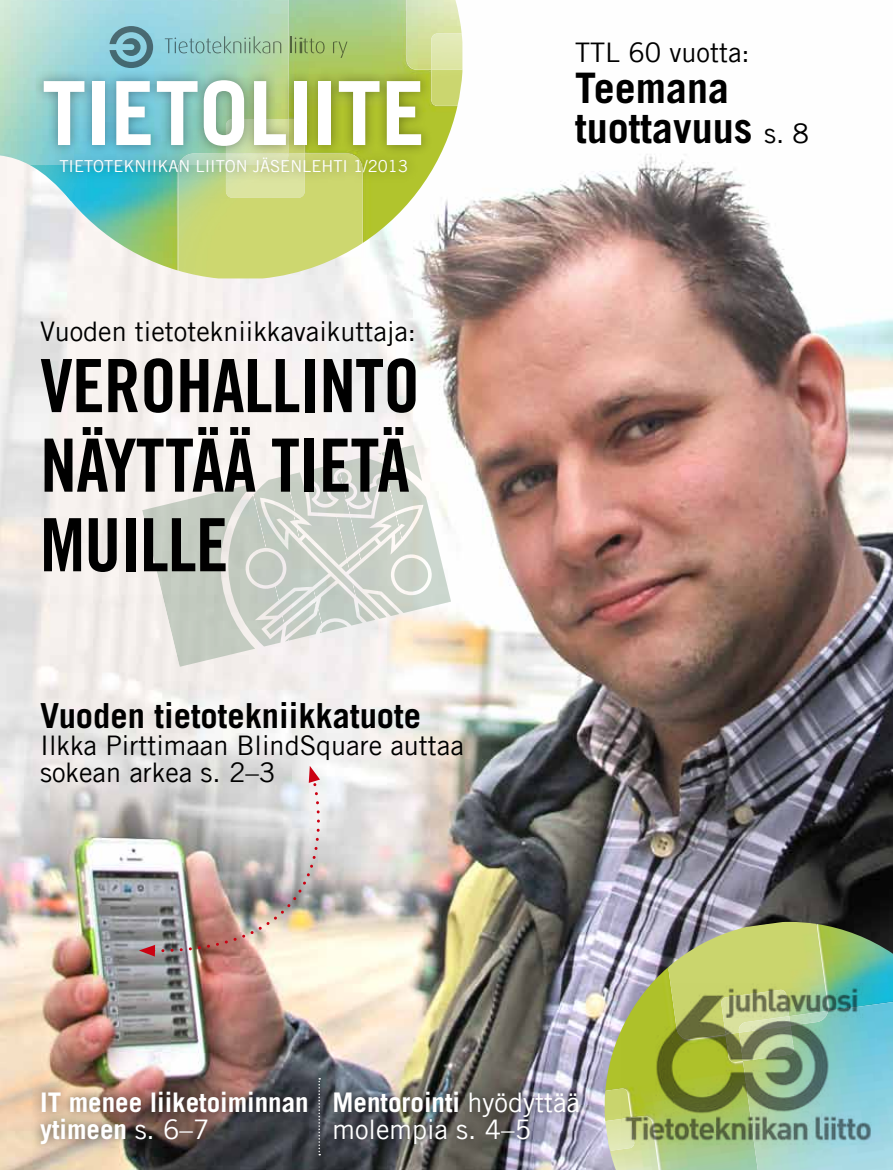
<style>
.page{position:relative;width:893px;height:1170px;background:#fff}
.page>*{position:absolute;margin:0;border:0;box-sizing:border-box;transform-origin:0 0}
.t1{font:700 88.5px "Trade Gothic LT Com";color:#fff}
.t2{font:73.5px/79.5px "Trade Gothic LT Com Bd Cn 20";letter-spacing:-.01em;color:#000}
.t3{font:700 42px "Trade Gothic LT Com";color:#000}
.t4{font:700 34.5px "Trade Gothic LT Com";color:#000}
.t5{font:27px/27px "Trade Gothic LT Com";color:#000}
.t6{font:700 27px/27px "Trade Gothic LT Com";color:#fff}
.t7{font:27px/27px "Trade Gothic LT Com";color:#fff}
.t8{font:16.5px "Trade Gothic LT Com";color:#fff}
.s1{font-weight:400;font-size:27px}
.s2{font-weight:400}
.s3{font-weight:700}
</style>
<div class="page">
<img style="left:0;top:38px;width:893px;height:1131px">
<svg style="left:142px;top:442px;width:315px;height:224px"></svg>
<img style="left:46px;top:0;width:411px;height:270px">
<img style="left:178px;top:183px;width:184px;height:95px">
<img style="left:226px;top:183px;width:79px;height:15px">
<img style="left:407px;top:0;width:55px;height:69px">
<img style="left:431px;top:33px;width:31px;height:73px">
<img style="left:134px;top:0;width:154px;height:69px">
<img style="left:30px;top:165px;width:52px;height:36px">
<img style="left:0;top:0;width:134px;height:165px">
<svg style="left:593px;top:911px;width:300px;height:258px;background:#9592a0"></svg>
<img style="left:605px;top:923px;width:288px;height:246px">
<img style="left:668px;top:921px;width:160px;height:62px">
<img style="left:610px;top:1144px;width:49px;height:25px">
<img style="left:604px;top:1088px;width:18px;height:32px">
<img style="left:605px;top:1117px;width:30px;height:33px">
<img style="left:743px;top:1001px;width:150px;height:168px">
<img style="left:879px;top:1085px;width:14px;height:84px">
<img style="left:622px;top:983px;width:253px;height:161px">
<svg style="left:109px;top:26px;width:44px;height:42px;background:#6ca0ad"></svg>
<svg style="left:165px;top:36px;width:116px;height:17px;background:#93c1b5"></svg>
<svg style="left:290px;top:36px;width:35px;height:17px"></svg>
<svg style="left:333px;top:41px;width:14px;height:17px"></svg>
<svg style="left:318px;top:1077px;width:2px;height:78px"></svg>
<div style="left:32px;top:69px;width:400px;height:114px;background:#000;opacity:.37"></div>
<div style="left:30px;top:1079px;width:288px;height:75px;background:#000;opacity:.64"></div>
<img style="left:139px;top:765px;width:197px;height:191px">
<div style="left:323px;top:1080px;width:267px;height:74px;background:#000;opacity:.64"></div>
<h1 class="t1" style="left:42px;top:59px;width:385px">TIETOLIITE</h1>
<p class="t8" style="left:59px;top:156px;width:350px">TIETOTEKNIIKAN LIITON JÄSENLEHTI 1/2013</p>
<p class="t5" style="left:40px;top:317px;width:378px">Vuoden tietotekniikkavaikuttaja:</p>
<h2 class="t2" style="left:40px;top:345px;width:381px">VEROHALLINTO<br>NÄYTTÄÄ TIETÄ<br>MUILLE</h2>
<p class="t4" style="left:40px;top:694px;width:382px">Vuoden tietotekniikkatuote</p>
<p class="t5" style="left:40px;top:731px;width:425px">Ilkka Pirttimaan BlindSquare auttaa sokean arkea s. 2–3</p>
<p class="t5" style="left:575px;top:39px;width:176px">TTL 60 vuotta:</p>
<h3 class="t3" style="left:575px;top:62px;width:156px">Teemana</h3>
<h3 class="t3" style="left:575px;top:102px;width:235px">tuottavuus <span class="s1">s. 8</span></h3>
<p class="t6" style="left:40px;top:1088px;width:270px">IT menee liiketoiminnan ytimeen <span class="s2">s. 6–7</span></p>
<p class="t7" style="left:333px;top:1088px;width:249px"><span class="s3">Mentorointi</span> hyödyttää molempia s. 4–5</p>
</div>
